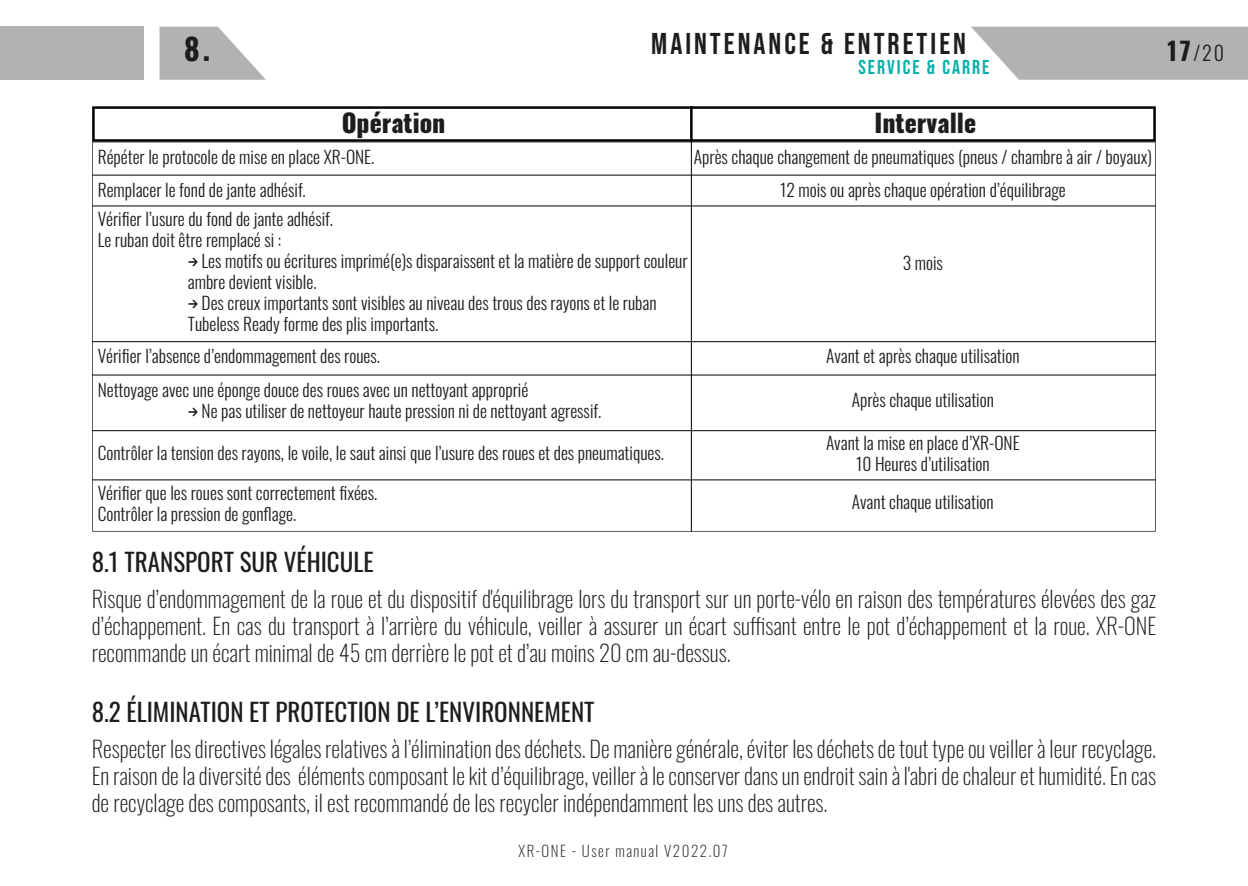
<style>
.page{position:relative;width:1248px;height:886px;background:#fff}
.page>*{position:absolute;margin:0;border:0;box-sizing:border-box;transform-origin:0 0}
.t1{font:30px "Bebas Neue";letter-spacing:.1em;color:#1d1d1b}
.t2{font:700 30px "Oswald";color:#1d1d1b}
.t3{font:25px "Oswald";color:#1d1d1b}
.t4{font:800 25px "Oswald";color:#1d1d1b}
.t5{font:200 22.5px/27px "Oswald";color:#1d1d1b;text-align:justify}
.t6{font:20px "Bebas Neue";letter-spacing:.1em;color:#04b1a9}
.t7{font:300 20px "Oswald";color:#1d1d1b}
.t8{font:300 17.5px/21px "Oswald";color:#1d1d1b}
.t9{font:200 15px "Oswald";letter-spacing:.1em;color:#1d1d1b}
.s1{font-family:"Cascadia Code";font-weight:400}
.s2{font-weight:700;font-size:25px}
</style>
<div class="page">
<svg style="left:971px;top:27px;width:276px;height:53px;background:#bab9b9"></svg>
<svg style="left:159px;top:27px;width:107px;height:53px"></svg>
<div style="left:0;top:27px;width:144px;height:53px;background:#b3b2b2"></div>
<svg style="left:92px;top:142px;width:1063px;height:389px"></svg>
<svg style="left:92px;top:106px;width:1063px;height:36px"></svg>
<hr style="left:691px;top:142px;width:1px;height:389px;background:#000">
<hr style="left:690px;top:106px;width:2px;height:36px;background:#000">
<hr style="left:92px;top:479px;width:1063px;height:1px;background:#000">
<h1 class="t2" style="left:184px;top:33px;width:27px">8.</h1>
<h1 class="t1" style="left:651px;top:26px;width:316px">MAINTENANCE &amp; ENTRETIEN</h1>
<p class="t6" style="left:858px;top:55px;width:132px">SERVICE &amp; CARRE</p>
<h2 class="t4" style="left:341px;top:105px;width:105px">Opération</h2>
<h2 class="t4" style="left:874px;top:105px;width:103px">Intervalle</h2>
<p class="t8" style="left:98px;top:144px;width:278px">Répéter le protocole de mise en place XR-ONE.</p>
<p class="t8" style="left:693px;top:144px;width:459px">Après chaque changement de pneumatiques (pneus / chambre à air / boyaux)</p>
<p class="t8" style="left:98px;top:178px;width:209px">Remplacer le fond de jante adhésif.</p>
<p class="t8" style="left:98px;top:207px;width:237px">Vérifier l’usure du fond de jante adhésif.<br>Le ruban doit être remplacé si :</p>
<p class="t8" style="left:188px;top:249px;width:501px"><span class="s1">→</span> Les motifs ou écritures imprimé(e)s disparaissent et la matière de support couleur ambre devient visible.</p>
<p class="t8" style="left:188px;top:291px;width:470px"><span class="s1">→</span> Des creux importants sont visibles au niveau des trous des rayons et le ruban<br>Tubeless Ready forme des plis importants.</p>
<p class="t8" style="left:98px;top:344px;width:284px">Vérifier l’absence d’endommagement des roues.</p>
<p class="t8" style="left:98px;top:378px;width:432px">Nettoyage avec une éponge douce des roues avec un nettoyant approprié</p>
<p class="t8" style="left:188px;top:399px;width:415px"><span class="s1">→</span> Ne pas utiliser de nettoyeur haute pression ni de nettoyant agressif.</p>
<p class="t8" style="left:98px;top:441px;width:567px">Contrôler la tension des rayons, le voile, le saut ainsi que l’usure des roues et des pneumatiques.</p>
<p class="t8" style="left:98px;top:481px;width:281px">Vérifier que les roues sont correctement fixées.<br>Contrôler la pression de gonflage.</p>
<p class="t8" style="left:780px;top:178px;width:287px">12 mois ou après chaque opération d’équilibrage</p>
<p class="t8" style="left:902px;top:250px;width:42px">3 mois</p>
<p class="t8" style="left:826px;top:344px;width:195px">Avant et après chaque utilisation</p>
<p class="t8" style="left:851px;top:387px;width:144px">Après chaque utilisation</p>
<p class="t8" style="left:826px;top:431px;width:195px;text-align:center">Avant la mise en place d’XR-ONE<br>10 Heures d’utilisation</p>
<p class="t8" style="left:851px;top:489px;width:143px">Avant chaque utilisation</p>
<h2 class="t3" style="left:92px;top:539px;width:283px">8.1 TRANSPORT SUR VÉHICULE</h2>
<p class="t5" style="left:92px;top:583px;width:1065px">Risque d’endommagement de la roue et du dispositif d'équilibrage lors du transport sur un porte-vélo en raison des températures élevées des gaz d’échappement. En cas du transport à l’arrière du véhicule, veiller à assurer un écart suffisant entre le pot d’échappement et la roue. XR-ONE recommande un écart minimal de 45 cm derrière le pot et d’au moins 20 cm au-dessus.</p>
<h2 class="t3" style="left:92px;top:689px;width:504px">8.2 ÉLIMINATION ET PROTECTION DE L’ENVIRONNEMENT</h2>
<p class="t5" style="left:92px;top:733px;width:1065px">Respecter les directives légales relatives à l’élimination des déchets. De manière générale, éviter les déchets de tout type ou veiller à leur recyclage.<br>En raison de la diversité des éléments composant le kit d’équilibrage, veiller à le conserver dans un endroit sain à l'abri de chaleur et humidité. En cas de recyclage des composants, il est recommandé de les recycler indépendamment les uns des autres.</p>
<p class="t9" style="left:518px;top:837px;width:211px">XR-ONE - User manual V2022.07</p>
<p class="t7" style="left:1167px;top:35px;width:58px"><span class="s2">17</span>/20</p>
</div>
